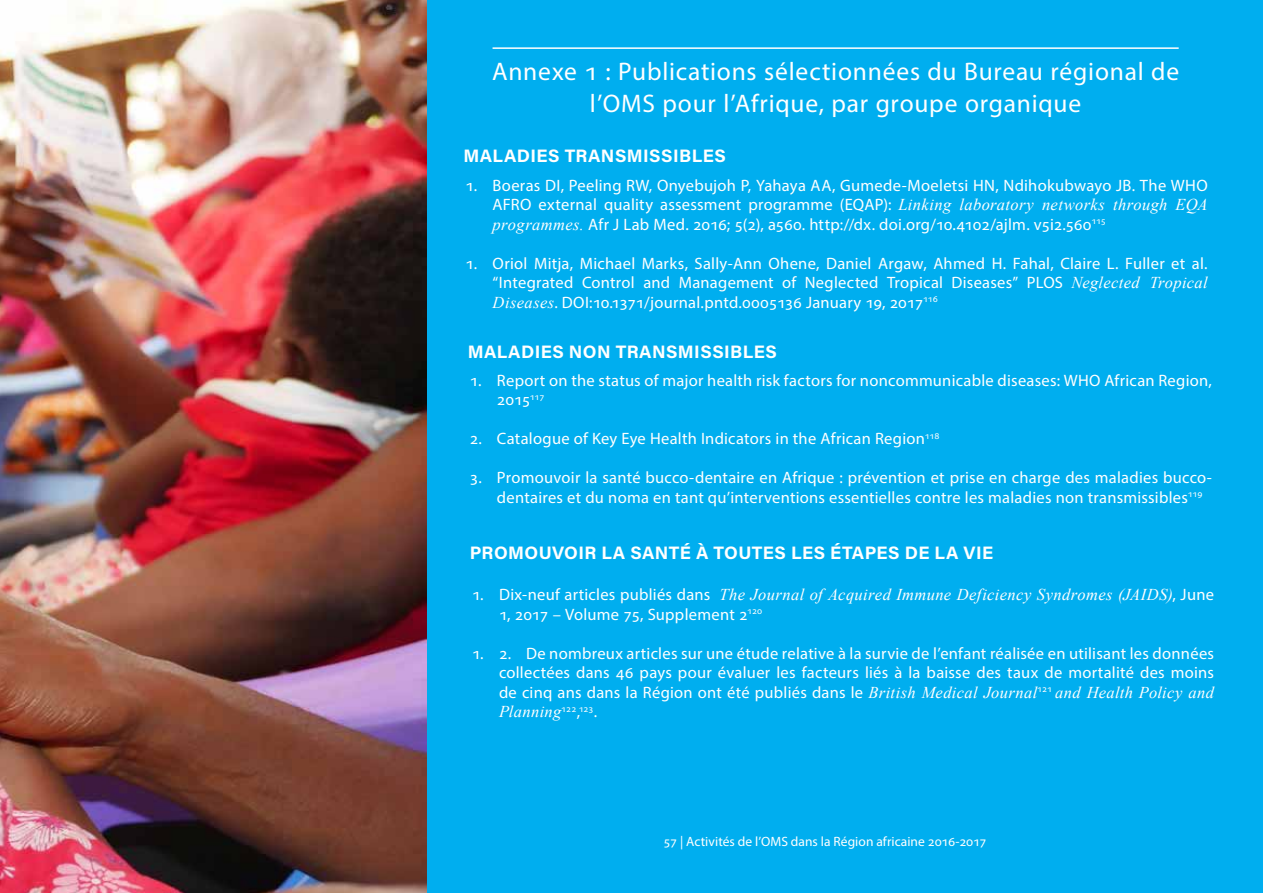
<style>
.page{position:relative;width:1263px;height:893px;background:#fff}
.page>*{position:absolute;margin:0;border:0;box-sizing:border-box;transform-origin:0 0}
.t1{font:25.5px/31.5px "Myriad Pro";letter-spacing:.03em;color:#fff;text-align:center}
.t2{font:700 18px "Acumin Pro";letter-spacing:.02em;color:#fff}
.t3{font:16.5px/19.5px "Myriad Pro";letter-spacing:.015em;color:#fff;text-align:justify}
.t4{font:italic 16.5px "Times New Roman";letter-spacing:.025em;color:#fff}
.t5{font:13.5px "Myriad Pro";letter-spacing:.005em;color:#fff}
.s1{font-family:"Times New Roman";font-style:italic}
.s2{font-family:"Myriad Pro";font-style:normal}
</style>
<div class="page">
<div style="left:426px;top:0;width:837px;height:893px;background:#00aeef"></div>
<img style="left:0;top:0;width:426px;height:893px">
<hr style="left:492px;top:47px;width:687px;height:2px;background:#fff">
<h1 class="t1" style="left:492px;top:55px;width:689px">Annexe 1 : Publications sélectionnées du Bureau régional de l’OMS pour l’Afrique, par groupe organique</h1>
<p class="t2" style="left:463px;top:143px;width:264px">MALADIES TRANSMISSIBLES</p>
<p class="t3" style="left:493px;top:175px;width:716px;text-indent:-27px">1. Boeras DI, Peeling RW, Onyebujoh P, Yahaya AA, Gumede-Moeletsi HN, Ndihokubwayo JB. The WHO AFRO external quality assessment programme (EQAP): <span class="s1">Linking laboratory networks through EQA programmes.</span> Afr J Lab Med. 2016; 5(2), a560. http://dx. doi.org/10.4102/ajlm. v5i2.560<sup>115</sup></p>
<p class="t3" style="left:493px;top:253px;width:717px;text-indent:-27px">1. Oriol Mitja, Michael Marks, Sally-Ann Ohene, Daniel Argaw, Ahmed H. Fahal, Claire L. Fuller et al. “Integrated Control and Management of Neglected Tropical Diseases” PLOS <span class="s1">Neglected Tropical Diseases</span>. DOI:10.1371/journal.pntd.0005136 January 19, 2017<sup>116</sup></p>
<p class="t2" style="left:468px;top:339px;width:311px">MALADIES NON TRANSMISSIBLES</p>
<p class="t3" style="left:497px;top:370px;width:717px;text-indent:-27px">1. Report on the status of major health risk factors for noncommunicable diseases: WHO African Region,<br>2015<sup>117</sup></p>
<p class="t3" style="left:470px;top:428px;width:471px">2. Catalogue of Key Eye Health Indicators in the African Region<sup>118</sup></p>
<p class="t3" style="left:497px;top:467px;width:716px;text-indent:-27px">3. Promouvoir la santé bucco-dentaire en Afrique : prévention et prise en charge des maladies bucco&shy;dentaires et du noma en tant qu’interventions essentielles contre les maladies non transmissibles<sup>119</sup></p>
<p class="t2" style="left:470px;top:540px;width:525px">PROMOUVOIR LA SANTÉ À TOUTES LES ÉTAPES DE LA VIE</p>
<p class="t4" style="left:472px;top:583px;width:743px"><span class="s2">1. Dix-neuf articles publiés dans</span> The Journal of Acquired Immune Deficiency Syndromes (JAIDS)<span class="s2">, June</span></p>
<p class="t3" style="left:499px;top:604px;width:265px">1, 2017 – Volume 75, Supplement 2<sup>120</sup></p>
<p class="t3" style="left:499px;top:643px;width:717px;text-indent:-27px">1. 2. De nombreux articles sur une étude relative à la survie de l’enfant réalisée en utilisant les données collectées dans 46 pays pour évaluer les facteurs liés à la baisse des taux de mortalité des moins de cinq ans dans la Région ont été publiés dans le <span class="s1">British Medical Journal</span><sup>121</sup> <span class="s1">and Health Policy and</span></p>
<p class="t4" style="left:499px;top:700px;width:100px">Planning<sup>122</sup><span class="s2">,</span><sup>123</sup><span class="s2">.</span></p>
<p class="t5" style="left:663px;top:833px;width:325px">57 | Activités de l’OMS dans la Région africaine 2016-2017</p>
</div>
